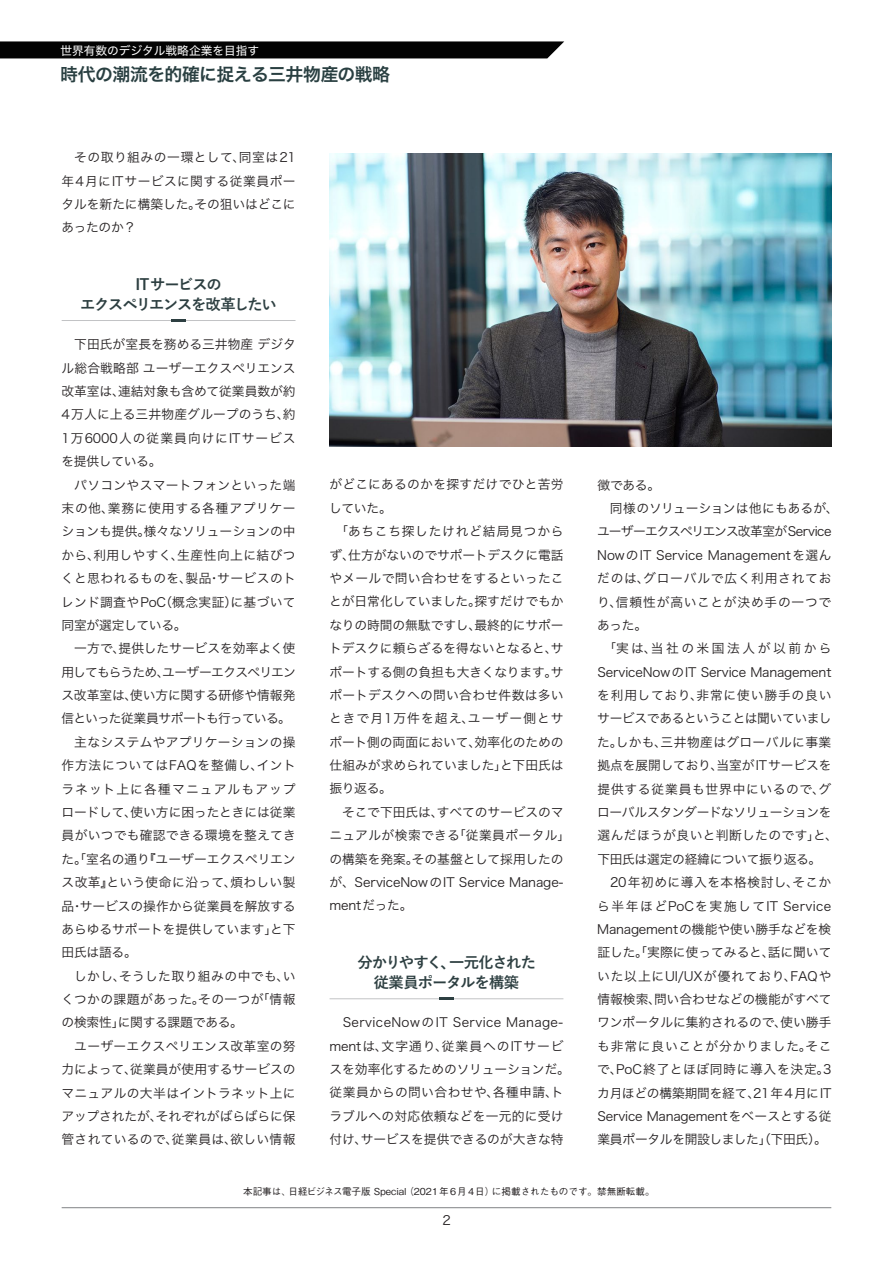
<style>
.page{position:relative;width:893px;height:1263px;background:#fff}
.page>*{position:absolute;margin:0;border:0;box-sizing:border-box;transform-origin:0 0}
.t1{font:17.85px "Hira Kaku Pro N W6";letter-spacing:-.025em;color:#293f41}
.t2{font:700 15.3px/20.2px "Yu Go";letter-spacing:-.05em;color:#2d3f41;text-align:center}
.t3{font:700 15.3px/20.2px "Yu Go";letter-spacing:-.075em;color:#2d3f41;text-align:center}
.t4{font:12.75px/23.4px "Hira Kaku Pro N W3";letter-spacing:.005em;color:#231f20}
.t5{font:12.75px/23.4px "Hira Kaku Pro N W3";letter-spacing:.025em;color:#231f20}
.t6{font:11.7px "Hira Kaku Pro N W4";color:#fff}
.t7{font:500 9.6px "Gothic BBB Pr 5";color:#231f20}
</style>
<div class="page">
<hr style="left:62px;top:1207px;width:769px;height:1px;background:#808285">
<svg style="left:0;top:41px;width:564px;height:17px;background:#0d0d0d"></svg>
<hr style="left:62px;top:320px;width:234px;height:1px;background:#c2c3c5">
<hr style="left:171px;top:319px;width:15px;height:3px;background:#2d3f41">
<hr style="left:330px;top:998px;width:233px;height:1px;background:#c2c3c5">
<svg style="left:439px;top:998px;width:15px;height:2px"></svg>
<img style="left:330px;top:153px;width:501px;height:294px">
<p class="t6" style="left:60px;top:40px;width:200px">世界有数のデジタル戦略企業を目指す</p>
<h1 class="t1" style="left:60px;top:58px;width:331px">時代の潮流を的確に捉える三井物産の戦略</h1>
<p class="t4" style="left:61px;top:145px;width:236px;text-align:justify">　その取り組みの一環として、同室は21年4月にITサービスに関する従業員ポータルを新たに構築した。その狙いはどこにあったのか？</p>
<p class="t3" style="left:80px;top:274px;width:198px">ITサービスの<br>エクスペリエンスを改革したい</p>
<p class="t4" style="left:61px;top:332px;width:236px">　下田氏が室長を務める三井物産 デジタル総合戦略部 ユーザーエクスペリエンス改革室は、連結対象も含めて従業員数が約<br>4万人に上る三井物産グループのうち、約<br>1万6000人の従業員向けにITサービスを提供している。<br>　パソコンやスマートフォンといった端末の他、業務に使用する各種アプリケーションも提供。様々なソリューションの中から、利用しやすく、生産性向上に結びつくと思われるものを、製品・サービスのトレンド調査やPoC（概念実証）に基づいて同室が選定している。<br>　一方で、提供したサービスを効率よく使用してもらうため、ユーザーエクスペリエンス改革室は、使い方に関する研修や情報発信といった従業員サポートも行っている。　主なシステムやアプリケーションの操作方法についてはFAQを整備し、イントラネット上に各種マニュアルもアップロードして、使い方に困ったときには従業員がいつでも確認できる環境を整えてきた。「室名の通り『ユーザーエクスペリエンス改革』という使命に沿って、煩わしい製品・サービスの操作から従業員を解放するあらゆるサポートを提供しています」と下田氏は語る。<br>　しかし、そうした取り組みの中でも、いくつかの課題があった。その一つが「情報の検索性」に関する課題である。<br>　ユーザーエクスペリエンス改革室の努力によって、従業員が使用するサービスのマニュアルの大半はイントラネット上にアップされたが、それぞれがばらばらに保管されているので、従業員は、欲しい情報</p>
<p class="t4" style="left:329px;top:472px;width:242px">がどこにあるのかを探すだけでひと苦労していた。<br>　「あちこち探したけれど結局見つからず、仕方がないのでサポートデスクに電話やメールで問い合わせをするといったことが日常化していました。探すだけでもかなりの時間の無駄ですし、最終的にサポートデスクに頼らざるを得ないとなると、サポートする側の負担も大きくなります。サポートデスクへの問い合わせ件数は多いときで月1万件を超え、ユーザー側とサポート側の両面において、効率化のための仕組みが求められていました」と下田氏は振り返る。<br>　そこで下田氏は、すべてのサービスのマニュアルが検索できる「従業員ポータル」の構築を発案。その基盤として採用したのが、ServiceNowのIT Service Manage&shy;mentだった。</p>
<p class="t2" style="left:357px;top:953px;width:180px">分かりやすく、一元化された従業員ポータルを構築</p>
<p class="t5" style="left:329px;top:1010px;width:242px">　ServiceNowのIT Service Manage&shy;mentは、文字通り、従業員へのITサービスを効率化するためのソリューションだ。従業員からの問い合わせや、各種申請、トラブルへの対応依頼などを一元的に受け付け、サービスを提供できるのが大きな特</p>
<p class="t4" style="left:597px;top:472px;width:243px">徴である。<br>　同様のソリューションは他にもあるが、ユーザーエクスペリエンス改革室がService<br>NowのIT Service Managementを選んだのは、グローバルで広く利用されており、信頼性が高いことが決め手の一つであった。<br>　「実は、当社の米国法人が以前から<br>ServiceNowのIT Service Managementを利用しており、非常に使い勝手の良いサービスであるということは聞いていました。しかも、三井物産はグローバルに事業拠点を展開しており、当室がITサービスを提供する従業員も世界中にいるので、グローバルスタンダードなソリューションを選んだほうが良いと判断したのです」と、下田氏は選定の経緯について振り返る。　20年初めに導入を本格検討し、そこから半年ほどPoCを実施してIT Service<br>Managementの機能や使い勝手などを検証した。「実際に使ってみると、話に聞いていた以上にUI/UXが優れており、FAQや情報検索、問い合わせなどの機能がすべてワンポータルに集約されるので、使い勝手も非常に良いことが分かりました。そこで、PoC終了とほぼ同時に導入を決定。3カ月ほどの構築期間を経て、21年4月にIT<br>Service Managementをベースとする従業員ポータルを開設しました」（下田氏）。</p>
<p class="t7" style="left:243px;top:1183px;width:413px">本記事は、日経ビジネス電子版 Special（2021年6月4日）に掲載されたものです。禁無断転載。</p>
<p class="t4" style="left:442px;top:1208px;width:10px">2</p>
</div>
